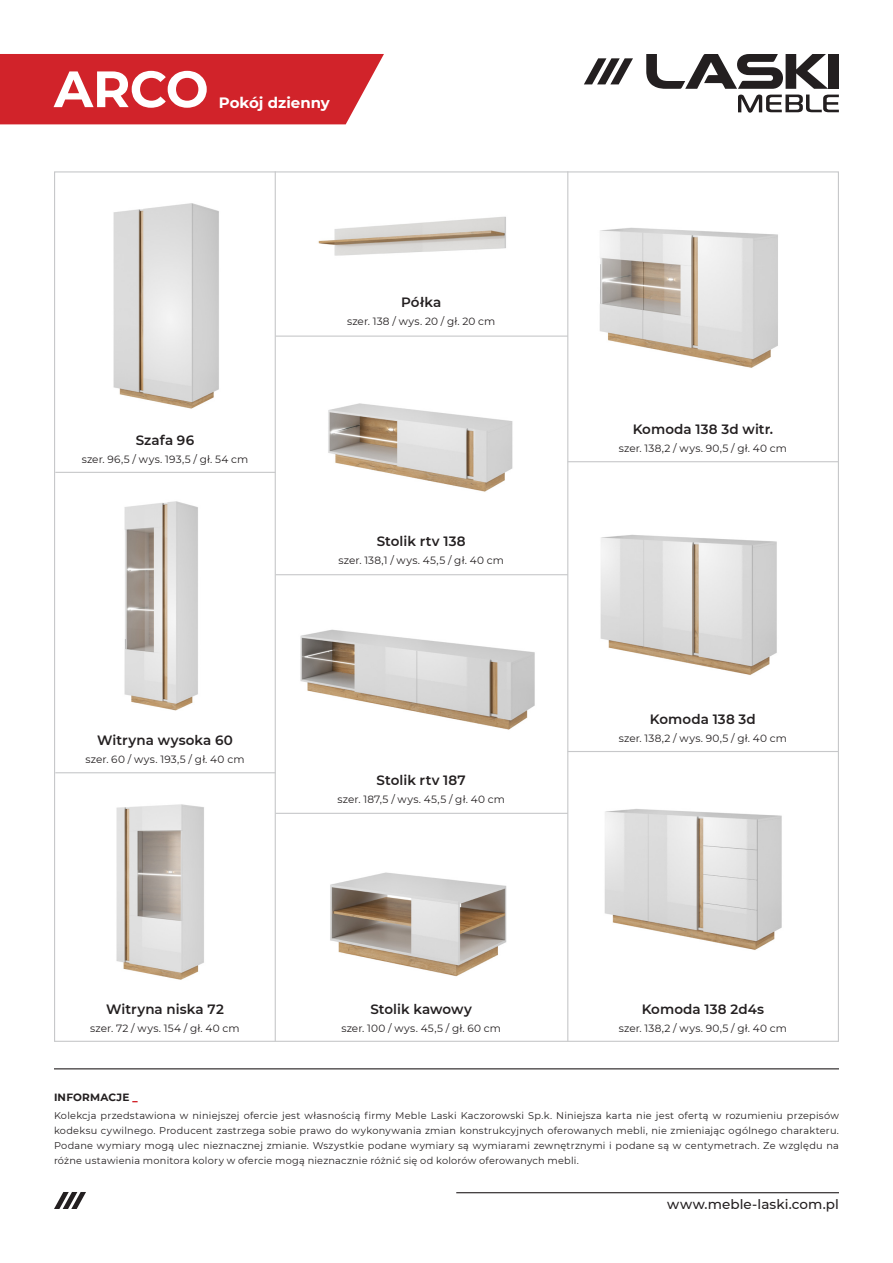
<style>
.page{position:relative;width:893px;height:1263px;background:#fff}
.page>*{position:absolute;margin:0;border:0;box-sizing:border-box;transform-origin:0 0}
.t1{font:700 51px "Montserrat";color:#fff}
.t2{font:700 15px "Montserrat";color:#fff}
.t3{font:600 13.5px "Montserrat";letter-spacing:.005em;color:#231f20}
.t4{font:500 13.5px "Montserrat";letter-spacing:.005em;color:#231f20}
.t5{font:10.5px "Montserrat";letter-spacing:.02em;color:#231f20}
.t6{font:700 10.5px "Montserrat";letter-spacing:.02em;color:#231f20}
.t7{font:9.75px/15px "Montserrat";letter-spacing:.02em;color:#231f20;text-align:justify}
.s1{font-weight:900;color:#d1232a}
</style>
<div class="page">
<svg style="left:646px;top:54px;width:182px;height:35px"></svg>
<div style="left:828px;top:54px;width:11px;height:35px;background:#231f20"></div>
<svg style="left:584px;top:58px;width:49px;height:26px"></svg>
<svg style="left:738px;top:95px;width:101px;height:18px"></svg>
<hr style="left:456px;top:1192px;width:383px;height:1px;background:#231f20">
<svg style="left:54px;top:1192px;width:32px;height:17px"></svg>
<img style="left:600px;top:534px;width:177px;height:141px">
<img style="left:599px;top:227px;width:179px;height:141px">
<img style="left:328px;top:403px;width:185px;height:89px">
<img style="left:300px;top:629px;width:235px;height:101px">
<img style="left:330px;top:872px;width:177px;height:105px">
<img style="left:318px;top:216px;width:188px;height:40px">
<img style="left:113px;top:203px;width:106px;height:206px">
<img style="left:124px;top:501px;width:74px;height:210px">
<img style="left:116px;top:804px;width:88px;height:176px">
<img style="left:604px;top:809px;width:178px;height:141px">
<hr style="left:54px;top:1068px;width:785px;height:1px;background:#231f20">
<hr style="left:567px;top:171px;width:1px;height:870px;background:#c7c8ca">
<hr style="left:275px;top:171px;width:1px;height:870px;background:#c7c8ca">
<hr style="left:568px;top:751px;width:270px;height:1px;background:#c7c8ca">
<hr style="left:55px;top:772px;width:221px;height:1px;background:#c7c8ca">
<hr style="left:568px;top:461px;width:270px;height:1px;background:#c7c8ca">
<hr style="left:55px;top:472px;width:221px;height:1px;background:#c7c8ca">
<hr style="left:276px;top:813px;width:292px;height:1px;background:#c7c8ca">
<hr style="left:276px;top:574px;width:292px;height:1px;background:#c7c8ca">
<hr style="left:276px;top:336px;width:292px;height:1px;background:#c7c8ca">
<div style="left:0;top:54px;width:384px;height:70px;background:#d1232a"></div>
<p class="t1" style="left:54px;top:52px;width:156px">ARCO</p>
<p class="t2" style="left:219px;top:92px;width:113px">Pokój dzienny</p>
<p class="t3" style="left:136px;top:430px;width:60px">Szafa 96</p>
<p class="t5" style="left:82px;top:452px;width:168px">szer. 96,5 / wys. 193,5 / gł. 54 cm</p>
<p class="t3" style="left:401px;top:293px;width:42px">Półka</p>
<p class="t5" style="left:347px;top:314px;width:150px">szer. 138 / wys. 20 / gł. 20 cm</p>
<p class="t3" style="left:377px;top:531px;width:90px">Stolik rtv 138</p>
<p class="t5" style="left:338px;top:553px;width:167px">szer. 138,1 / wys. 45,5 / gł. 40 cm</p>
<p class="t3" style="left:633px;top:420px;width:142px">Komoda 138 3d witr.</p>
<p class="t5" style="left:619px;top:441px;width:170px">szer. 138,2 / wys. 90,5 / gł. 40 cm</p>
<p class="t3" style="left:650px;top:710px;width:108px">Komoda 138 3d</p>
<p class="t3" style="left:97px;top:731px;width:137px">Witryna wysoka 60</p>
<p class="t5" style="left:619px;top:731px;width:170px">szer. 138,2 / wys. 90,5 / gł. 40 cm</p>
<p class="t5" style="left:85px;top:752px;width:160px">szer. 60 / wys. 193,5 / gł. 40 cm</p>
<p class="t3" style="left:106px;top:999px;width:119px">Witryna niska 72</p>
<p class="t5" style="left:90px;top:1021px;width:151px">szer. 72 / wys. 154 / gł. 40 cm</p>
<p class="t3" style="left:377px;top:770px;width:91px">Stolik rtv 187</p>
<p class="t5" style="left:337px;top:792px;width:169px">szer. 187,5 / wys. 45,5 / gł. 40 cm</p>
<p class="t3" style="left:370px;top:999px;width:103px">Stolik kawowy</p>
<p class="t5" style="left:341px;top:1021px;width:161px">szer. 100 / wys. 45,5 / gł. 60 cm</p>
<p class="t3" style="left:642px;top:999px;width:124px">Komoda 138 2d4s</p>
<p class="t5" style="left:619px;top:1021px;width:170px">szer. 138,2 / wys. 90,5 / gł. 40 cm</p>
<p class="t6" style="left:54px;top:1090px;width:85px">INFORMACJE <span class="s1">_</span></p>
<p class="t7" style="left:54px;top:1108px;width:786px">Kolekcja przedstawiona w niniejszej ofercie jest własnością firmy Meble Laski Kaczorowski Sp.k. Niniejsza karta nie jest ofertą w rozumieniu przepisów kodeksu cywilnego. Producent zastrzega sobie prawo do wykonywania zmian konstrukcyjnych oferowanych mebli, nie zmieniając ogólnego charakteru.<br>Podane wymiary mogą ulec nieznacznej zmianie. Wszystkie podane wymiary są wymiarami zewnętrznymi i podane są w centymetrach. Ze względu na różne ustawienia monitora kolory w ofercie mogą nieznacznie różnić się od kolorów oferowanych mebli.</p>
<h3 class="t4" style="left:667px;top:1195px;width:173px">www.meble-laski.com.pl</h3>
</div>
